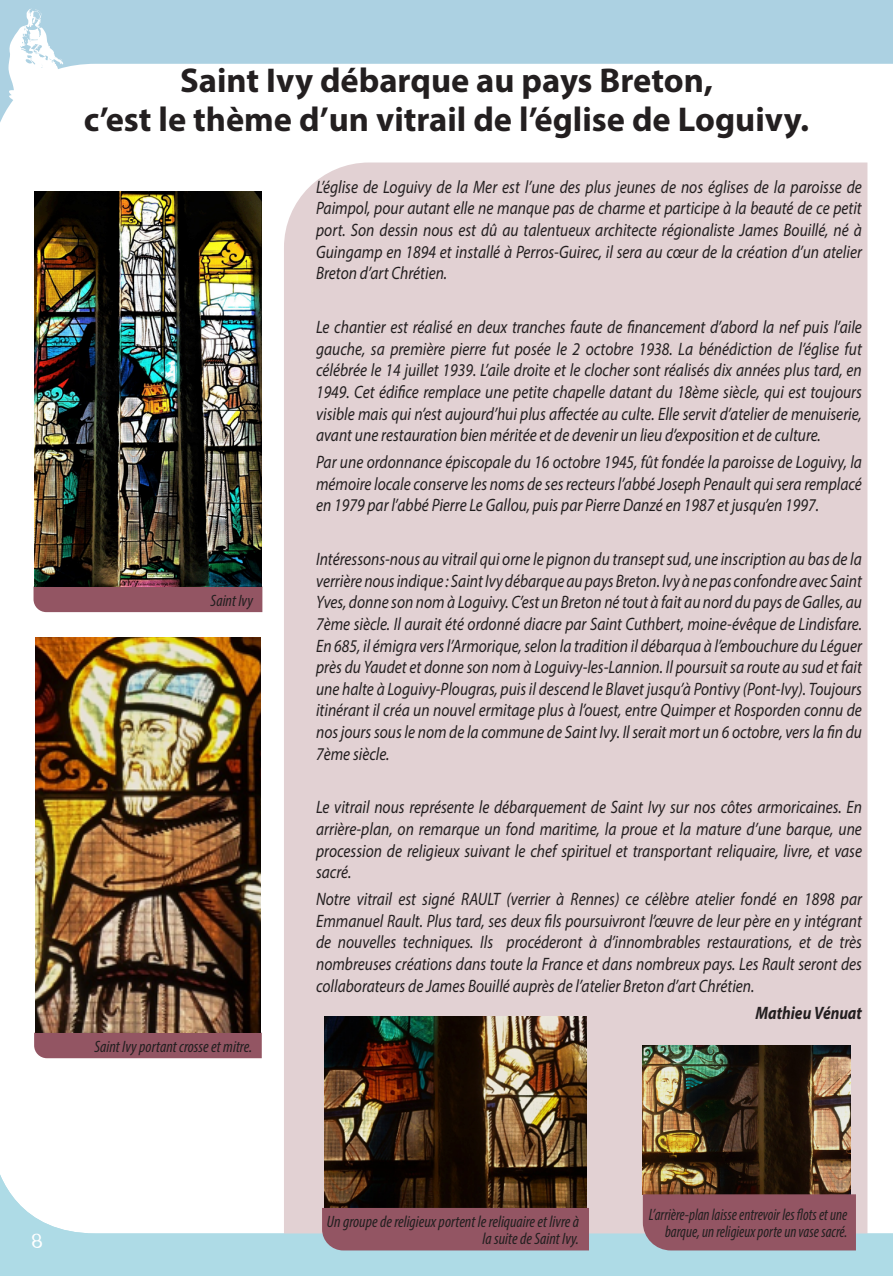
<style>
.page{position:relative;width:893px;height:1276px;background:#fff}
.page>*{position:absolute;margin:0;border:0;box-sizing:border-box;transform-origin:0 0}
.t1{font:700 34.5px/39.3px "Myriad Pro";color:#231f20;text-align:center}
.t2{font:italic 18px/21.6px "Myriad Pro";color:#231f20;text-align:justify;scale:.86 1}
.t3{font:italic 700 18px "Myriad Pro";color:#231f20;scale:.86 1}
.t4{font:18px "Celtic Hand";color:#fff}
.t5{font:italic condensed 16.5px/16.5px "Myriad Pro";color:#231f20;text-align:right}
.t6{font:italic condensed 16.5px/16.5px "Myriad Pro";color:#231f20;text-align:right;scale:.93 1}
</style>
<div class="page">
<svg style="left:0;top:0;width:893px;height:122px;fill:#acd1e2"></svg>
<svg style="left:25px;top:32px;width:4px;height:10px"></svg>
<svg style="left:35px;top:10px;width:7px;height:10px"></svg>
<svg style="left:35px;top:45px;width:5px;height:6px"></svg>
<div style="left:284px;top:162px;width:583px;height:986px;background:#e2d1d3"></div>
<svg style="left:0;top:1148px;width:893px;height:128px"></svg>
<div style="left:34px;top:586px;width:228px;height:26px;background:#935563"></div>
<img style="left:34px;top:192px;width:228px;height:394px">
<div style="left:34px;top:1032px;width:228px;height:26px;background:#935563"></div>
<img style="left:35px;top:638px;width:226px;height:394px">
<img style="left:324px;top:1016px;width:263px;height:192px">
<div style="left:322px;top:1208px;width:267px;height:42px;background:#935563"></div>
<img style="left:643px;top:1045px;width:207px;height:149px">
<div style="left:643px;top:1194px;width:213px;height:56px;background:#935563"></div>
<h1 class="t1" style="left:84px;top:60px;width:727px">Saint Ivy débarque au pays Breton,<br>c’est le thème d’un vitrail de l’église de Loguivy.</h1>
<p class="t5" style="left:211px;top:591px;width:44px">Saint Ivy</p>
<p class="t5" style="left:94px;top:1037px;width:159px">Saint Ivy portant crosse et mitre.</p>
<p class="t2" style="left:316px;top:176px;width:636px">L’église de Loguivy de la Mer est l’une des plus jeunes de nos églises de la paroisse de Paimpol, pour autant elle ne manque pas de charme et participe à la beauté de ce petit port. Son dessin nous est dû au talentueux architecte régionaliste James Bouillé, né à Guingamp en 1894 et installé à Perros-Guirec, il sera au cœur de la création d’un atelier Breton d’art Chrétien.</p>
<p class="t2" style="left:316px;top:316px;width:636px">Le chantier est réalisé en deux tranches faute de financement d’abord la nef puis l’aile gauche, sa première pierre fut posée le 2 octobre 1938. La bénédiction de l’église fut célébrée le 14 juillet 1939. L’aile droite et le clocher sont réalisés dix années plus tard, en 1949. Cet édifice remplace une petite chapelle datant du 18ème siècle, qui est toujours visible mais qui n’est aujourd’hui plus affectée au culte. Elle servit d’atelier de menuiserie, avant une restauration bien méritée et de devenir un lieu d’exposition et de culture.</p>
<p class="t2" style="left:316px;top:451px;width:636px">Par une ordonnance épiscopale du 16 octobre 1945, fût fondée la paroisse de Loguivy, la mémoire locale conserve les noms de ses recteurs l’abbé Joseph Penault qui sera remplacé en 1979 par l’abbé Pierre Le Gallou, puis par Pierre Danzé en 1987 et jusqu’en 1997.</p>
<p class="t2" style="left:316px;top:548px;width:636px">Intéressons-nous au vitrail qui orne le pignon du transept sud, une inscription au bas de la verrière nous indique : Saint Ivy débarque au pays Breton. Ivy à ne pas confondre avec Saint Yves, donne son nom à Loguivy. C’est un Breton né tout à fait au nord du pays de Galles, au 7ème siècle. Il aurait été ordonné diacre par Saint Cuthbert, moine-évêque de Lindisfare.<br>En 685, il émigra vers l’Armorique, selon la tradition il débarqua à l’embouchure du Léguer près du Yaudet et donne son nom à Loguivy-les-Lannion. Il poursuit sa route au sud et fait une halte à Loguivy-Plougras, puis il descend le Blavet jusqu’à Pontivy (Pont-Ivy). Toujours itinérant il créa un nouvel ermitage plus à l’ouest, entre Quimper et Rosporden connu de nos jours sous le nom de la commune de Saint Ivy. Il serait mort un 6 octobre, vers la fin du 7ème siècle.</p>
<p class="t2" style="left:316px;top:796px;width:636px">Le vitrail nous représente le débarquement de Saint Ivy sur nos côtes armoricaines. En arrière-plan, on remarque un fond maritime, la proue et la mature d’une barque, une procession de religieux suivant le chef spirituel et transportant reliquaire, livre, et vase sacré.</p>
<p class="t2" style="left:316px;top:888px;width:636px">Notre vitrail est signé RAULT (verrier à Rennes) ce célèbre atelier fondé en 1898 par Emmanuel Rault. Plus tard, ses deux fils poursuivront l’œuvre de leur père en y intégrant de nouvelles techniques. Ils procéderont à d’innombrables restaurations, et de très nombreuses créations dans toute la France et dans nombreux pays. Les Rault seront des collaborateurs de James Bouillé auprès de l’atelier Breton d’art Chrétien.</p>
<p class="t3" style="left:755px;top:1000px;width:125px">Mathieu Vénuat</p>
<p class="t4" style="left:32px;top:1233px;width:12px">8</p>
<p class="t5" style="left:327px;top:1213px;width:254px">Un groupe de religieux portent le reliquaire et livre à la suite de Saint Ivy.</p>
<p class="t6" style="left:649px;top:1206px;width:215px">L’arrière-plan laisse entrevoir les flots et une barque, un religieux porte un vase sacré.</p>
</div>
